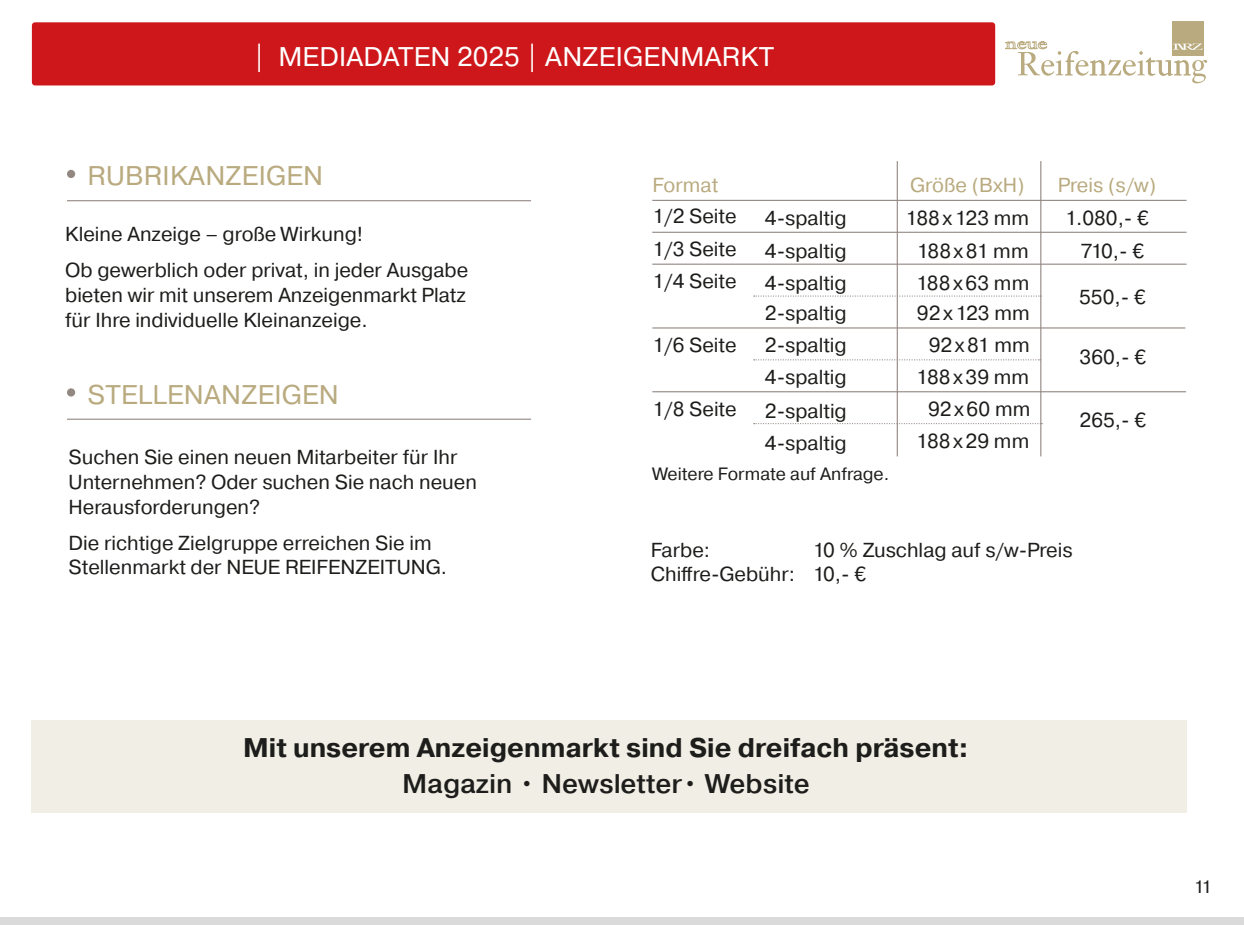
<style>
.page{position:relative;width:1244px;height:925px;background:#fff}
.page>*{position:absolute;margin:0;border:0;box-sizing:border-box;transform-origin:0 0}
.t1{font:700 27px/36px "Pragmatica";color:#1d1d1b;text-align:center}
.t2{font:27px "Pragmatica";letter-spacing:.01em;color:#b9aa7f}
.t3{font:27px "Pragmatica";letter-spacing:.01em;color:#fff}
.t4{font:20.25px/24.8px "Pragmatica";color:#1d1d1b}
.t5{font:20.25px "Pragmatica";color:#b9aa7f}
.t6{font:18px "Pragmatica";color:#1d1d1b}
.t7{font:17.78px "Pragmatica";color:#1d1d1b}
.s1{font-weight:500}
.s2{font-weight:400}
</style>
<div class="page">
<div style="left:32px;top:22px;width:963px;height:63px;background:#cd171a;border-radius:3px"></div>
<svg style="left:1005px;top:22px;width:203px;height:62px"></svg>
<div style="left:0;top:917px;width:1244px;height:8px;background:#dadada"></div>
<div style="left:67px;top:388px;width:8px;height:8px;background:#938782;border-radius:50%"></div>
<hr style="left:67px;top:419px;width:464px;height:1px;background:#938782">
<div style="left:67px;top:170px;width:8px;height:8px;background:#938782;border-radius:50%"></div>
<hr style="left:67px;top:200px;width:464px;height:1px;background:#938782">
<div style="left:32px;top:721px;width:1155px;height:92px;background:#f1eee5"></div>
<svg style="left:754px;top:295px;width:286px;height:2px"></svg>
<svg style="left:754px;top:359px;width:286px;height:1px"></svg>
<svg style="left:754px;top:423px;width:288px;height:1px"></svg>
<hr style="left:652px;top:200px;width:534px;height:1px;background:#938782">
<hr style="left:652px;top:232px;width:534px;height:1px;background:#938782">
<hr style="left:652px;top:264px;width:534px;height:1px;background:#938782">
<hr style="left:652px;top:327px;width:533px;height:1px;background:#938782">
<hr style="left:652px;top:391px;width:534px;height:1px;background:#938782">
<hr style="left:897px;top:161px;width:1px;height:295px;background:#938782">
<hr style="left:1040px;top:161px;width:1px;height:295px;background:#938782">
<h1 class="t3" style="left:253px;top:40px;width:523px">| MEDIADATEN 2025 | ANZEIGENMARKT</h1>
<h1 class="t2" style="left:87px;top:159px;width:237px">RUBRIKANZEIGEN</h1>
<p class="t4" style="left:65px;top:217px;width:405px;line-height:36px">Kleine Anzeige – große Wirkung!<br>Ob gewerblich oder privat, in jeder Ausgabe</p>
<p class="t4" style="left:65px;top:283px;width:402px">bieten wir mit unserem Anzeigenmarkt Platz für Ihre individuelle Kleinanzeige.</p>
<h1 class="t2" style="left:87px;top:378px;width:253px">STELLENANZEIGEN</h1>
<p class="t4" style="left:69px;top:445px;width:410px">Suchen Sie einen neuen Mitarbeiter für Ihr<br>Unternehmen? Oder suchen Sie nach neuen<br>Herausforderungen?</p>
<p class="t4" style="left:69px;top:531px;width:380px">Die richtige Zielgruppe erreichen Sie im<br>Stellenmarkt der NEUE REIFENZEITUNG.</p>
<p class="t5" style="left:652px;top:173px;width:67px">Format</p>
<p class="t5" style="left:910px;top:173px;width:116px">Größe (BxH)</p>
<p class="t5" style="left:1058px;top:173px;width:100px">Preis (s/w)</p>
<p class="t4" style="left:652px;top:204px;width:86px">1/2 Seite</p>
<p class="t4" style="left:765px;top:206px;width:83px">4-spaltig</p>
<p class="t4" style="left:905px;top:206px;width:125px">188 x 123 mm</p>
<p class="t4" style="left:1065px;top:206px;width:85px">1.080,- €</p>
<p class="t4" style="left:652px;top:237px;width:86px">1/3 Seite</p>
<p class="t4" style="left:765px;top:239px;width:83px">4-spaltig</p>
<p class="t4" style="left:917px;top:239px;width:113px">188 x 81 mm</p>
<p class="t4" style="left:1081px;top:239px;width:65px">710,- €</p>
<p class="t4" style="left:652px;top:269px;width:86px">1/4 Seite</p>
<p class="t4" style="left:765px;top:271px;width:83px">4-spaltig</p>
<p class="t4" style="left:916px;top:271px;width:115px">188 x 63 mm</p>
<p class="t4" style="left:765px;top:301px;width:83px">2-spaltig</p>
<p class="t4" style="left:917px;top:301px;width:114px">92 x 123 mm</p>
<p class="t4" style="left:652px;top:333px;width:86px">1/6 Seite</p>
<p class="t4" style="left:765px;top:333px;width:83px">2-spaltig</p>
<p class="t4" style="left:928px;top:333px;width:103px">92 x 81 mm</p>
<p class="t4" style="left:765px;top:365px;width:83px">4-spaltig</p>
<p class="t4" style="left:916px;top:365px;width:115px">188 x 39 mm</p>
<p class="t4" style="left:652px;top:397px;width:86px">1/8 Seite</p>
<p class="t4" style="left:765px;top:399px;width:83px">2-spaltig</p>
<p class="t4" style="left:928px;top:397px;width:104px">92 x 60 mm</p>
<p class="t4" style="left:765px;top:431px;width:83px">4-spaltig</p>
<p class="t4" style="left:916px;top:429px;width:115px">188 x 29 mm</p>
<p class="t4" style="left:1079px;top:285px;width:68px">550,- €</p>
<p class="t4" style="left:1079px;top:346px;width:68px">360,- €</p>
<p class="t4" style="left:1079px;top:409px;width:68px">265,- €</p>
<p class="t7" style="left:653px;top:462px;width:238px">Weitere Formate auf Anfrage.</p>
<p class="t4" style="left:651px;top:538px;width:423px;text-indent:162px">10 % Zuschlag auf s/w-Preis<br>Chiffre-Gebühr: 10,- €</p>
<p class="t4" style="left:651px;top:538px;width:61px">Farbe:</p>
<h1 class="t1" style="left:243px;top:730px;width:727px">Mit unserem Anzeigenmarkt sind Sie dreifach präsent:<br><span class="s1">Magazin</span> <span class="s2">•</span> <span class="s1">Newsletter</span><span class="s2">•</span> <span class="s1">Website</span></h1>
<p class="t6" style="left:1194px;top:875px;width:20px">11</p>
</div>
